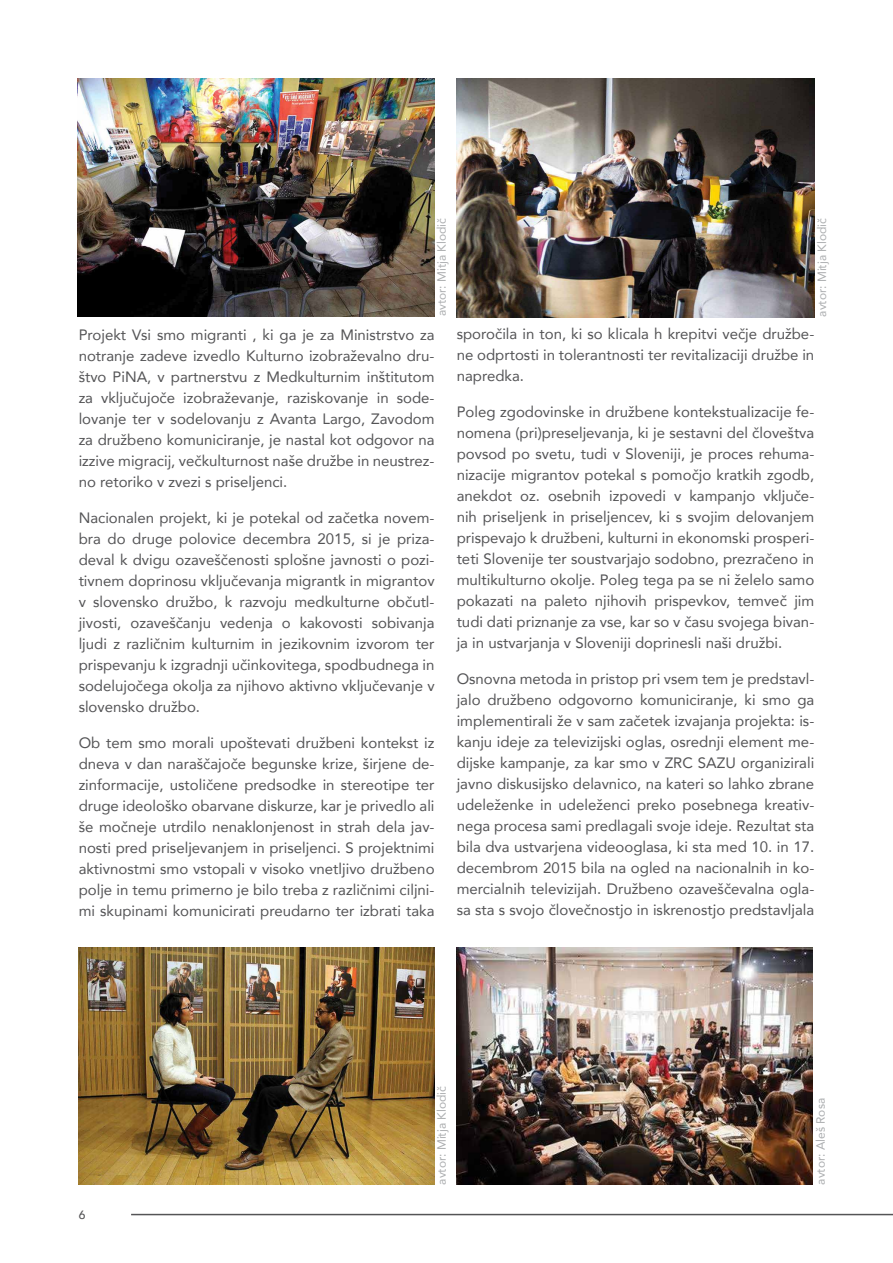
<style>
.page{position:relative;width:893px;height:1263px;background:#fff}
.page>*{position:absolute;margin:0;border:0;box-sizing:border-box;transform-origin:0 0}
.t1{font:15px/21px "Avenir";color:#545456;text-align:justify}
.t2{font:12px "Avenir";color:#acaeb0}
.t3{font:500 12px "Avenir";color:#545456}
</style>
<div class="page">
<hr style="left:131px;top:1214px;width:762px;height:1px;background:#545456">
<img style="left:79px;top:947px;width:356px;height:237px">
<img style="left:457px;top:79px;width:357px;height:238px">
<img style="left:457px;top:947px;width:356px;height:237px">
<img style="left:78px;top:79px;width:357px;height:238px">
<p class="t2" style="left:432px;top:316px;width:100px;rotate:-90deg">avtor: Mitja Klodič</p>
<p class="t2" style="left:812px;top:317px;width:100px;rotate:-90deg">avtor: Mitja Klodič</p>
<p class="t1" style="left:79px;top:323px;width:357px">Projekt Vsi smo migranti , ki ga je za Ministrstvo za notranje zadeve izvedlo Kulturno izobraževalno dru&shy;štvo PiNA, v partnerstvu z Medkulturnim inštitutom za vključujoče izobraževanje, raziskovanje in sode&shy;lovanje ter v sodelovanju z Avanta Largo, Zavodom za družbeno komuniciranje, je nastal kot odgovor na izzive migracij, večkulturnost naše družbe in neustrez&shy;no retoriko v zvezi s priseljenci.</p>
<p class="t1" style="left:79px;top:506px;width:357px">Nacionalen projekt, ki je potekal od začetka novem&shy;bra do druge polovice decembra 2015, si je priza&shy;deval k dvigu ozaveščenosti splošne javnosti o pozi&shy;tivnem doprinosu vključevanja migrantk in migrantov v slovensko družbo, k razvoju medkulturne občutl&shy;jivosti, ozaveščanju vedenja o kakovosti sobivanja ljudi z različnim kulturnim in jezikovnim izvorom ter prispevanju k izgradnji učinkovitega, spodbudnega in sodelujočega okolja za njihovo aktivno vključevanje v slovensko družbo.</p>
<p class="t1" style="left:79px;top:731px;width:357px">Ob tem smo morali upoštevati družbeni kontekst iz dneva v dan naraščajoče begunske krize, širjene de&shy;zinformacije, ustoličene predsodke in stereotipe ter druge ideološko obarvane diskurze, kar je privedlo ali še močneje utrdilo nenaklonjenost in strah dela jav&shy;nosti pred priseljevanjem in priseljenci. S projektnimi aktivnostmi smo vstopali v visoko vnetljivo družbeno polje in temu primerno je bilo treba z različnimi ciljni&shy;mi skupinami komunicirati preudarno ter izbrati taka</p>
<p class="t1" style="left:457px;top:323px;width:359px">sporočila in ton, ki so klicala h krepitvi večje družbe&shy;ne odprtosti in tolerantnosti ter revitalizaciji družbe in napredka.</p>
<p class="t1" style="left:457px;top:401px;width:359px">Poleg zgodovinske in družbene kontekstualizacije fe&shy;nomena (pri)preseljevanja, ki je sestavni del človeštva povsod po svetu, tudi v Sloveniji, je proces rehuma&shy;nizacije migrantov potekal s pomočjo kratkih zgodb, anekdot oz. osebnih izpovedi v kampanjo vključe&shy;nih priseljenk in priseljencev, ki s svojim delovanjem prispevajo k družbeni, kulturni in ekonomski prosperi&shy;teti Slovenije ter soustvarjajo sodobno, prezračeno in multikulturno okolje. Poleg tega pa se ni želelo samo pokazati na paleto njihovih prispevkov, temveč jim tudi dati priznanje za vse, kar so v času svojega bivan&shy;ja in ustvarjanja v Sloveniji doprinesli naši družbi.</p>
<p class="t1" style="left:457px;top:668px;width:359px">Osnovna metoda in pristop pri vsem tem je predstavl&shy;jalo družbeno odgovorno komuniciranje, ki smo ga implementirali že v sam začetek izvajanja projekta: is&shy;kanju ideje za televizijski oglas, osrednji element me&shy;dijske kampanje, za kar smo v ZRC SAZU organizirali javno diskusijsko delavnico, na kateri so lahko zbrane udeleženke in udeleženci preko posebnega kreativ&shy;nega procesa sami predlagali svoje ideje. Rezultat sta bila dva ustvarjena videooglasa, ki sta med 10. in 17. decembrom 2015 bila na ogled na nacionalnih in ko&shy;mercialnih televizijah. Družbeno ozaveščevalna ogla&shy;sa sta s svojo človečnostjo in iskrenostjo predstavljala</p>
<p class="t3" style="left:79px;top:1204px;width:8px">6</p>
<p class="t2" style="left:432px;top:1184px;width:100px;rotate:-90deg">avtor: Mitja Klodič</p>
<p class="t2" style="left:811px;top:1184px;width:88px;rotate:-90deg">avtor: Aleš Rosa</p>
</div>
